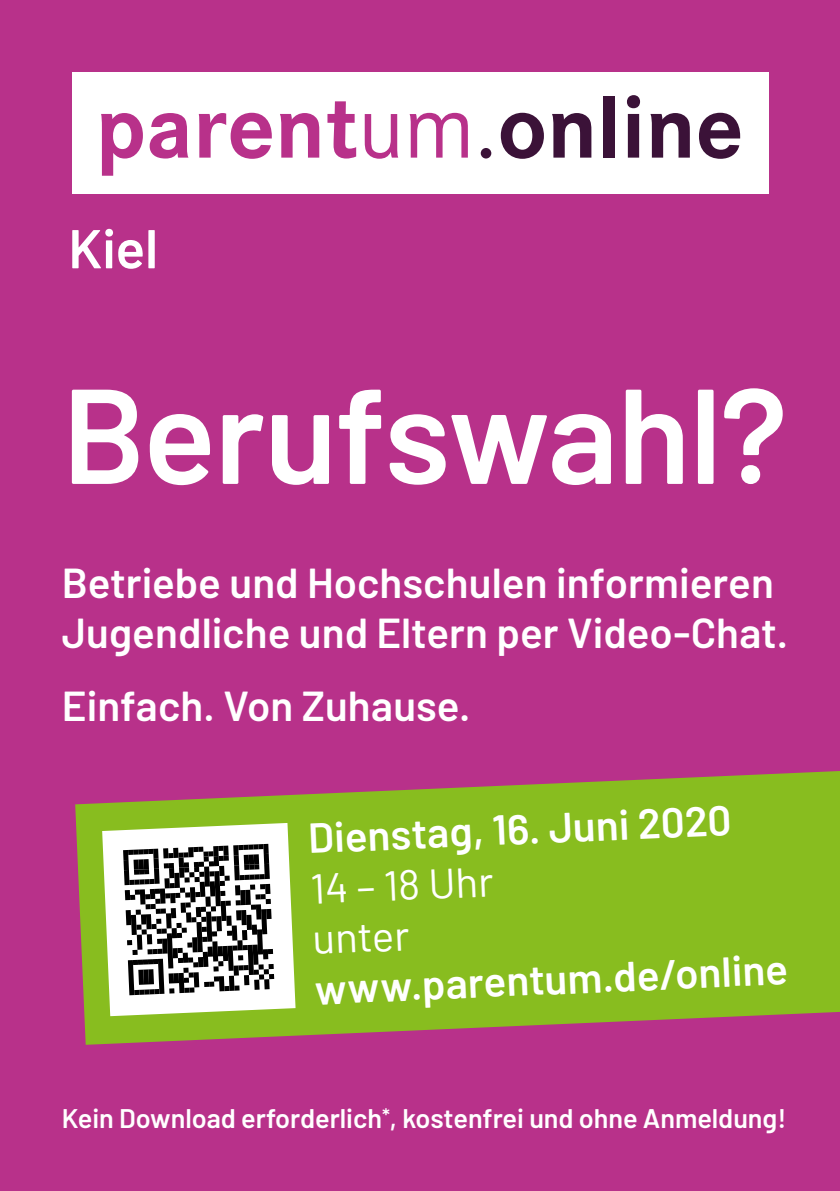
<style>
.page{position:relative;width:840px;height:1191px;background:#fff}
.page>*{position:absolute;margin:0;border:0;box-sizing:border-box;transform-origin:0 0}
.t1{font:600 134.6px "Barlow";letter-spacing:-.015em;color:#fff}
.t2{font:700 91.8px "Corporate S Pro";color:#b8318a}
.t3{font:600 54.6px "Barlow";color:#fff}
.t4{font:600 42px/50.4px "Barlow";color:#fff}
.t5{font:42px/50.8px "Barlow";color:#fff}
.t6{font:600 27px "Barlow";color:#fff}
.s1{font-weight:400}
.s2{font-weight:400;color:#3b1238}
.s3{color:#3b1238}
</style>
<div class="page">
<div style="left:0;top:0;width:839px;height:1191px;background:#b8318a"></div>
<div style="left:72px;top:72px;width:695px;height:121px;background:#fff"></div>
<svg style="left:75px;top:771px;width:764px;height:273px;background:#8fa72f"></svg>
<svg style="left:102px;top:823px;width:193px;height:193px;background:#acb0a4"></svg>
<h2 class="t2" style="left:95px;top:55px;width:649px">parent<span class="s1">um</span><span class="s2">.</span><span class="s3">online</span></h2>
<h3 class="t3" style="left:68px;top:208px;width:91px">Kiel</h3>
<h1 class="t1" style="left:62px;top:336px;width:726px">Berufswahl?</h1>
<p class="t4" style="left:62px;top:554px;width:727px">Betriebe und Hochschulen informieren<br>Jugendliche und Eltern per Video-Chat.</p>
<p class="t4" style="left:62px;top:678px;width:410px">Einfach. Von Zuhause.</p>
<p class="t4" style="left:307px;top:808px;width:425px;rotate:-2deg">Dienstag, 16. Juni 2020</p>
<p class="t5" style="left:309px;top:860px;width:184px;rotate:-2deg">14 – 18 Uhr unter</p>
<p class="t4" style="left:314px;top:959px;width:474px;rotate:-2deg">www.parentum.de/online</p>
<p class="t6" style="left:62px;top:1098px;width:725px">Kein Download erforderlich<sup>*</sup>, kostenfrei und ohne Anmeldung!</p>
</div>
